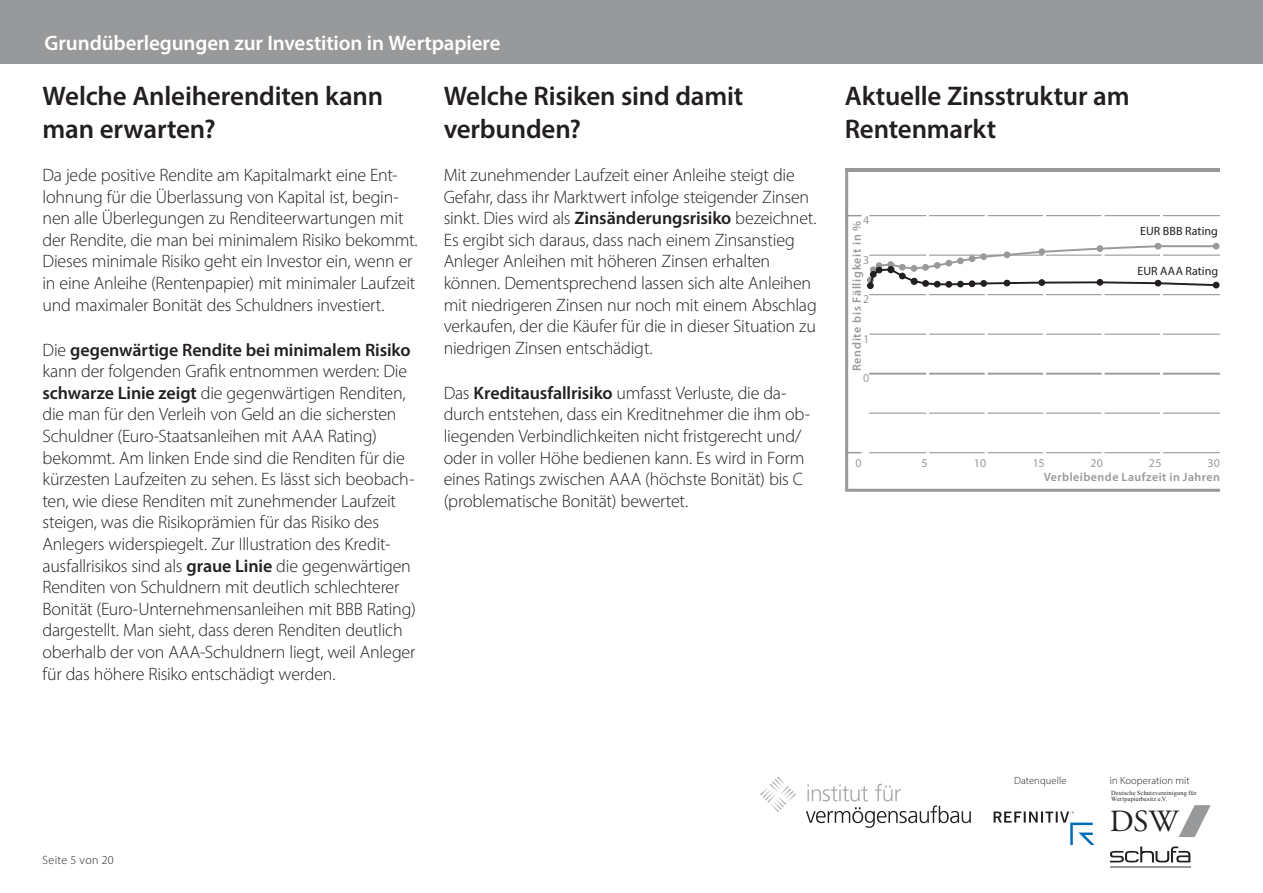
<style>
.page{position:relative;width:1263px;height:893px;background:#fff}
.page>*{position:absolute;margin:0;border:0;box-sizing:border-box;transform-origin:0 0}
.t1{font:30.75px "Adobe Garamond Pro";color:#231f20}
.t2{font:600 27px/32.4px "Myriad Pro";letter-spacing:-.01em;color:#231f20}
.t3{font:600 21px "Myriad Pro";letter-spacing:-.005em;color:#fff}
.t4{font:300 18px/21.6px "Myriad Pro";letter-spacing:-.015em;color:#231f20}
.t5{font:600 12px "Myriad Pro";letter-spacing:.04em;color:#98999b}
.t6{font:12px "Myriad Pro";letter-spacing:.01em;color:#231f20}
.t7{font:600 12px "Myriad Pro";letter-spacing:.06em;color:#98999b}
.t8{font:12px "Myriad Pro";letter-spacing:.02em;color:#98999b}
.t9{font:300 12px "Myriad Pro";letter-spacing:.03em;color:#231f20}
.t10{font:300 10.5px "Myriad Pro";letter-spacing:.01em;color:#231f20}
.t11{font:6.3px/6.6px "Times New Roman";letter-spacing:.02em;color:#231f20}
.s1{font-weight:600}
</style>
<div class="page">
<div style="left:0;top:0;width:1263px;height:64px;background:#98999b"></div>
<svg style="left:845px;top:172px;width:375px;height:320px"></svg>
<hr style="left:845px;top:168px;width:375px;height:4px;background:#98999b">
<svg style="left:867px;top:243px;width:352px;height:45px"></svg>
<div style="left:867px;top:282px;width:7px;height:7px;border:1px solid #231f20;border-radius:50%"></div>
<svg style="left:1110px;top:846px;width:80px;height:16px"></svg>
<hr style="left:1110px;top:866px;width:80px;height:1px;background:#98999b">
<svg style="left:1178px;top:805px;width:33px;height:32px"></svg>
<svg style="left:993px;top:811px;width:101px;height:34px"></svg>
<svg style="left:806px;top:784px;width:165px;height:44px"></svg>
<svg style="left:760px;top:776px;width:36px;height:36px"></svg>
<p class="t3" style="left:45px;top:29px;width:458px">Grundüberlegungen zur Investition in Wertpapiere</p>
<p class="t2" style="left:43px;top:79px;width:342px">Welche Anleiherenditen kann man erwarten?</p>
<p class="t4" style="left:43px;top:164px;width:377px">Da jede positive Rendite am Kapitalmarkt eine Ent&shy;lohnung für die Überlassung von Kapital ist, begin&shy;nen alle Überlegungen zu Renditeerwartungen mit der Rendite, die man bei minimalem Risiko bekommt.<br>Dieses minimale Risiko geht ein Investor ein, wenn er in eine Anleihe (Rentenpapier) mit minimaler Laufzeit und maximaler Bonität des Schuldners investiert.</p>
<p class="t4" style="left:43px;top:339px;width:375px">Die <span class="s1">gegenwärtige Rendite bei minimalem Risiko </span>kann der folgenden Grafik entnommen werden: Die <span class="s1">schwarze Linie zeigt</span> die gegenwärtigen Renditen, die man für den Verleih von Geld an die sichersten Schuldner (Euro-Staatsanleihen mit AAA Rating) bekommt. Am linken Ende sind die Renditen für die kürzesten Laufzeiten zu sehen. Es lässt sich beobach&shy;ten, wie diese Renditen mit zunehmender Laufzeit steigen, was die Risikoprämien für das Risiko des Anlegers widerspiegelt. Zur Illustration des Kredit&shy;ausfallrisikos sind als <span class="s1">graue Linie</span> die gegenwärtigen Renditen von Schuldnern mit deutlich schlechterer Bonität (Euro-Unternehmensanleihen mit BBB Rating) dargestellt. Man sieht, dass deren Renditen deutlich oberhalb der von AAA-Schuldnern liegt, weil Anleger für das höhere Risiko entschädigt werden.</p>
<p class="t2" style="left:444px;top:79px;width:301px">Welche Risiken sind damit</p>
<p class="t2" style="left:444px;top:112px;width:139px">verbunden?</p>
<p class="t4" style="left:444px;top:164px;width:375px">Mit zunehmender Laufzeit einer Anleihe steigt die Gefahr, dass ihr Marktwert infolge steigender Zinsen sinkt. Dies wird als <span class="s1">Zinsänderungsrisiko</span> bezeichnet.<br>Es ergibt sich daraus, dass nach einem Zinsanstieg Anleger Anleihen mit höheren Zinsen erhalten können. Dementsprechend lassen sich alte Anleihen mit niedrigeren Zinsen nur noch mit einem Abschlag verkaufen, der die Käufer für die in dieser Situation zu niedrigen Zinsen entschädigt.</p>
<p class="t4" style="left:444px;top:382px;width:368px">Das <span class="s1">Kreditausfallrisiko</span> umfasst Verluste, die da&shy;durch entstehen, dass ein Kreditnehmer die ihm ob&shy;liegenden Verbindlichkeiten nicht fristgerecht und/ oder in voller Höhe bedienen kann. Es wird in Form eines Ratings zwischen AAA (höchste Bonität) bis C (problematische Bonität) bewertet.</p>
<p class="t2" style="left:845px;top:79px;width:286px">Aktuelle Zinsstruktur am</p>
<p class="t2" style="left:845px;top:112px;width:153px">Rentenmarkt</p>
<p class="t8" style="left:863px;top:213px;width:8px">4</p>
<p class="t8" style="left:863px;top:253px;width:8px">3</p>
<p class="t8" style="left:863px;top:291px;width:8px">2</p>
<p class="t8" style="left:863px;top:331px;width:8px">1</p>
<p class="t8" style="left:863px;top:371px;width:8px">0</p>
<p class="t7" style="left:849px;top:371px;width:152px;rotate:-90deg">Rendite bis Fälligkeit in %</p>
<p class="t6" style="left:1140px;top:223px;width:79px">EUR BBB Rating</p>
<p class="t6" style="left:1137px;top:264px;width:82px">EUR AAA Rating</p>
<p class="t8" style="left:855px;top:455px;width:8px">0</p>
<p class="t8" style="left:921px;top:455px;width:8px">5</p>
<p class="t8" style="left:974px;top:455px;width:14px">10</p>
<p class="t8" style="left:1033px;top:455px;width:13px">15</p>
<p class="t8" style="left:1090px;top:455px;width:14px">20</p>
<p class="t8" style="left:1149px;top:455px;width:14px">25</p>
<p class="t8" style="left:1207px;top:455px;width:14px">30</p>
<p class="t5" style="left:1044px;top:470px;width:178px">Verbleibende Laufzeit in Jahren</p>
<p class="t9" style="left:43px;top:852px;width:73px">Seite 5 von 20</p>
<p class="t10" style="left:1014px;top:774px;width:54px">Datenquelle</p>
<p class="t10" style="left:1110px;top:774px;width:81px">in Kooperation mit</p>
<p class="t11" style="left:1111px;top:789px;width:87px">Deutsche Schutzvereinigung für<br>Wertpapierbesitz e.V.</p>
<h1 class="t1" style="left:1110px;top:803px;width:70px">DSW</h1>
</div>
